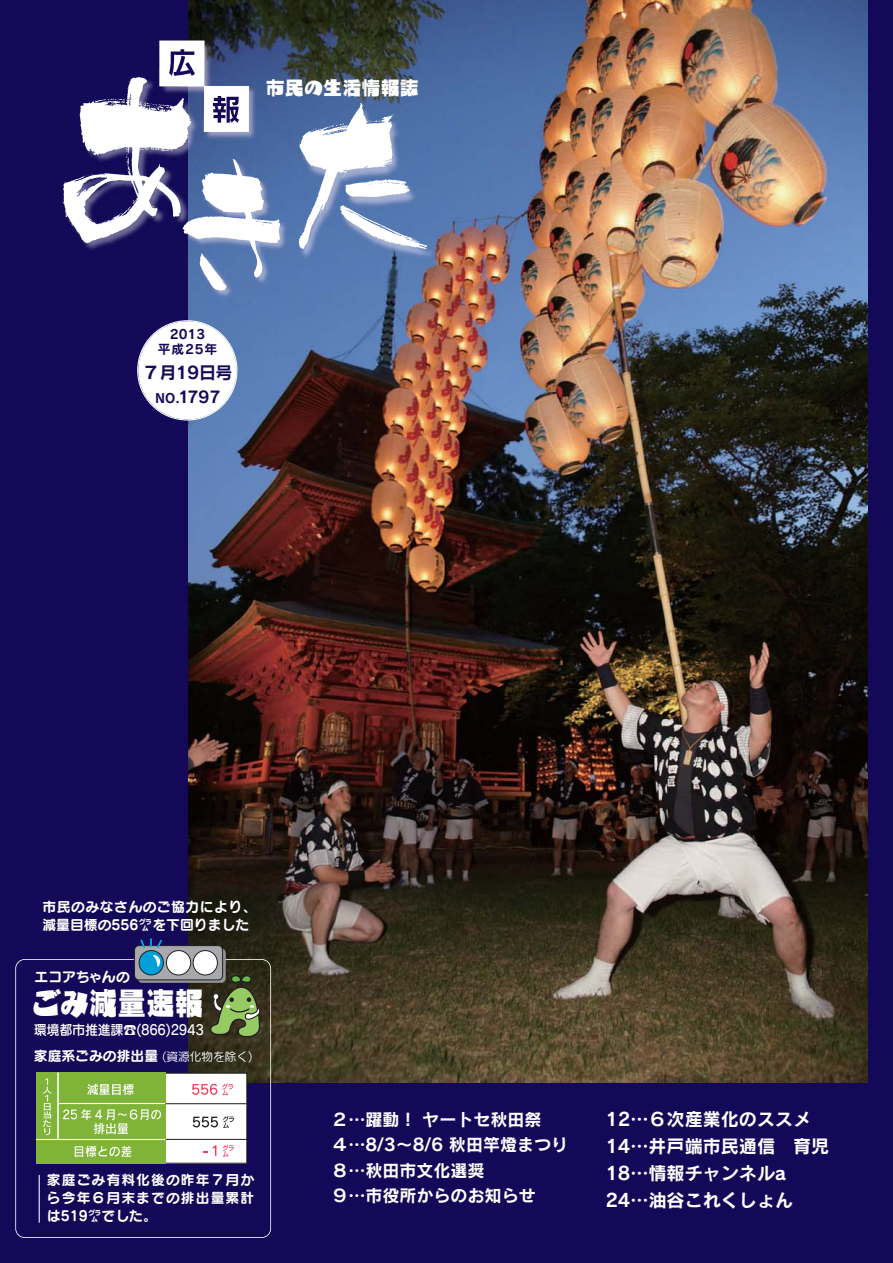
<style>
.page{position:relative;width:893px;height:1263px;background:#fff}
.page>*{position:absolute;margin:0;border:0;box-sizing:border-box;transform-origin:0 0}
.t1{font:31.5px "Rowdy CID EB";color:#fff;scale:.91 1}
.t2{font:19.2px "Rowdy CID EB";color:#fff}
.t3{font:18px/27px "Rodin CID B";color:#fff}
.t4{font:16.95px/25.5px "Rodin CID B";color:#fff}
.t5{font:16.95px "Rodin CID B";color:#140858}
.t6{font:15.9px "Rodin CID B";color:#140858}
.t7{font:13.8px/18px "Seurat CID B";letter-spacing:.035em;color:#fff;text-align:justify}
.t8{font:13.8px "Seurat CID B";color:#fff}
.t9{font:13.8px "Seurat CID DB";letter-spacing:-.025em;color:#fff;scale:.95 1}
.t10{font:12.75px "Rodin CID B";letter-spacing:.065em;color:#140858}
.s1{font-size:12.75px}
.s2{font-family:"Osaka"}
.s3{font-family:"Seurat CID M";font-size:11.7px}
</style>
<div class="page">
<div style="left:0;top:0;width:892px;height:1263px;background:#140858"></div>
<img style="left:189px;top:0;width:678px;height:1082px">
<div style="left:15px;top:959px;width:256px;height:279px;border:2px solid #fff;border-radius:9px"></div>
<svg style="left:138px;top:949px;width:88px;height:34px"></svg>
<svg style="left:134px;top:946px;width:89px;height:34px"></svg>
<div style="left:134px;top:945px;width:89px;height:35px;border:1px solid #231f20;border-radius:4px"></div>
<div style="left:139px;top:951px;width:24px;height:24px;background:#009fda;border-radius:50%"></div>
<div style="left:139px;top:950px;width:24px;height:25px;border:1px solid #231f20;border-radius:50%"></div>
<div style="left:193px;top:951px;width:24px;height:24px;background:#fff;border-radius:50%"></div>
<div style="left:193px;top:950px;width:24px;height:25px;border:1px solid #231f20;border-radius:50%"></div>
<div style="left:166px;top:951px;width:25px;height:24px;background:#fff;border-radius:50%"></div>
<div style="left:166px;top:950px;width:25px;height:25px;border:1px solid #231f20;border-radius:50%"></div>
<svg style="left:139px;top:938px;width:24px;height:30px"></svg>
<svg style="left:209px;top:975px;width:51px;height:63px;background:#617444"></svg>
<div style="left:164px;top:1073px;width:83px;height:90px;background:#fff"></div>
<div style="left:164px;top:1073px;width:83px;height:91px;border:1px solid #231f20"></div>
<div style="left:36px;top:1073px;width:129px;height:91px;background:#7fb439"></div>
<svg style="left:43px;top:1078px;width:9px;height:57px"></svg>
<hr style="left:165px;top:1139px;width:82px;height:1px;background:#231f20">
<svg style="left:193px;top:1116px;width:41px;height:12px"></svg>
<hr style="left:58px;top:1103px;width:113px;height:1px;background:#fff">
<svg style="left:87px;top:1084px;width:47px;height:11px"></svg>
<svg style="left:203px;top:1145px;width:13px;height:11px"></svg>
<svg style="left:222px;top:1145px;width:12px;height:12px"></svg>
<hr style="left:57px;top:1073px;width:2px;height:66px;background:#fff">
<hr style="left:36px;top:1139px;width:129px;height:1px;background:#fff">
<hr style="left:165px;top:1103px;width:81px;height:1px;background:#231f20">
<svg style="left:75px;top:1146px;width:56px;height:11px"></svg>
<svg style="left:192px;top:1083px;width:41px;height:12px"></svg>
<svg style="left:63px;top:1109px;width:98px;height:25px"></svg>
<hr style="left:39px;top:1175px;width:1px;height:48px;background:#fff">
<svg style="left:137px;top:320px;width:100px;height:101px;background:#d1d3e3"></svg>
<img style="left:188px;top:15px;width:279px;height:301px">
<img style="left:62px;top:11px;width:385px;height:279px">
<h2 class="t2" style="left:266px;top:81px;width:155px">市民の生活情報誌</h2>
<p class="t10" style="left:170px;top:329px;width:37px">2013</p>
<p class="t10" style="left:158px;top:344px;width:61px">平成25年</p>
<p class="t6" style="left:155px;top:391px;width:67px"><span class="s1">NO.</span>1797</p>
<p class="t5" style="left:143px;top:366px;width:91px">７月19日号</p>
<p class="t7" style="left:42px;top:899px;width:216px">市民のみなさんのご協力により、減量目標の556㌘を下回りました</p>
<p class="t8" style="left:35px;top:972px;width:97px">エコアちゃんの</p>
<h1 class="t1" style="left:31px;top:991px;width:191px">ごみ減量速報</h1>
<p class="t9" style="left:34px;top:1025px;width:180px">環境都市推進課<span class="s2">☎</span>(866)2943</p>
<p class="t8" style="left:34px;top:1050px;width:221px">家庭系ごみの排出量 <span class="s3">(資源化物を除く)</span></p>
<p class="t7" style="left:47px;top:1173px;width:209px">家庭ごみ有料化後の昨年７月から今年６月末までの排出量累計は519㌘でした。</p>
<p class="t4" style="left:331px;top:1109px;width:238px">２…躍動！ヤートセ秋田祭<br>４…8/3～8/6 秋田竿燈まつり<br>８…秋田市文化選奨　<br>９…市役所からのお知らせ</p>
<h3 class="t3" style="left:605px;top:1108px;width:243px">12…６次産業化のススメ<br>14…井戸端市民通信　育児　<br>18…情報チャンネルa<br>24…油谷これくしょん</h3>
</div>
